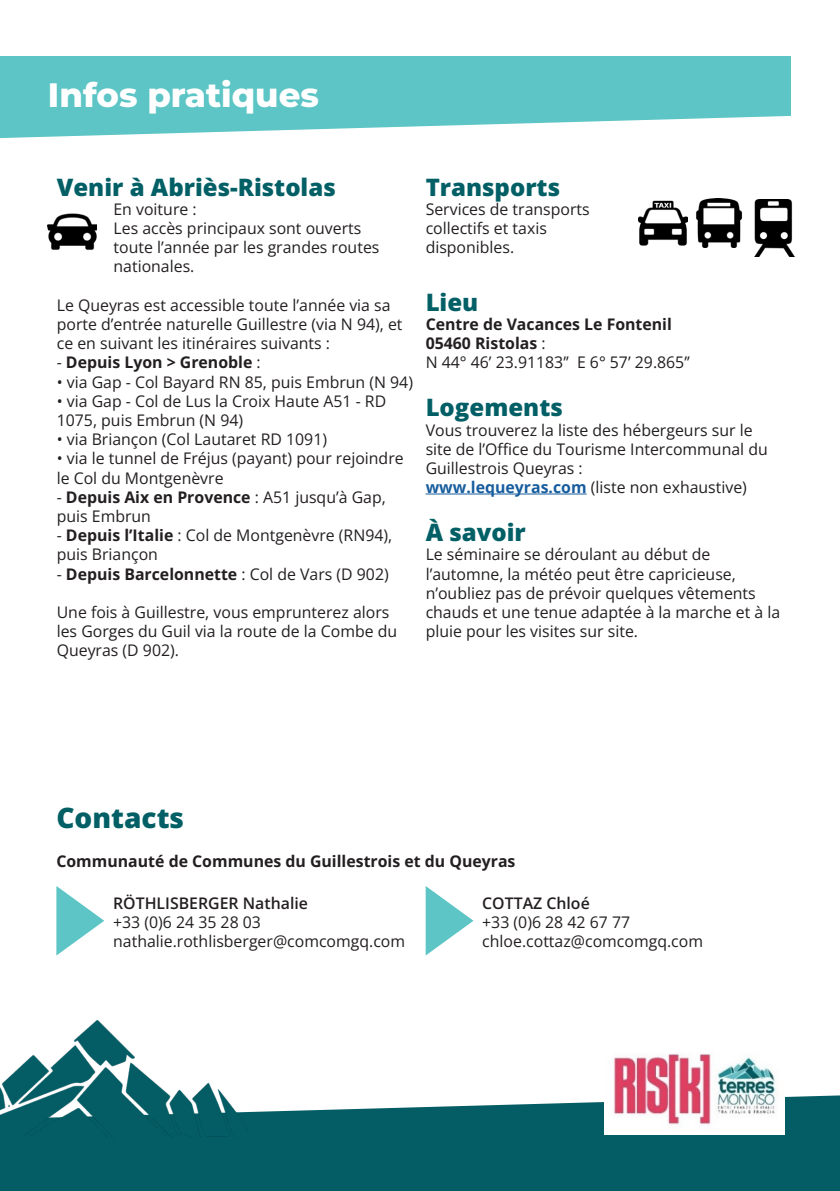
<style>
.page{position:relative;width:840px;height:1191px;background:#fff}
.page>*{position:absolute;margin:0;border:0;box-sizing:border-box;transform-origin:0 0}
.t1{font:800 33.8px "Montserrat";color:#fff}
.t2{font:800 28px "Open Sans";color:#025f65}
.t3{font:800 24px "Open Sans";color:#025f65}
.t4{font:16px/19.2px "Open Sans";color:#231f20}
.t5{font:700 16px "Open Sans";color:#231f20}
.t6{font:600 16px "Open Sans";color:#231f20}
.s1{font-weight:400}
.s2{font-weight:700}
.s3{font-weight:700;color:#175d9e}
</style>
<div class="page">
<svg style="left:0;top:1095px;width:839px;height:96px;background:#16686f"></svg>
<img style="left:0;top:1020px;width:248px;height:117px">
<div style="left:0;top:57px;width:790px;height:82px;background:#5dc5c5"></div>
<svg style="left:0;top:115px;width:791px;height:24px"></svg>
<img style="left:604px;top:1053px;width:180px;height:81px">
<svg style="left:56px;top:886px;width:48px;height:69px"></svg>
<svg style="left:425px;top:886px;width:48px;height:69px"></svg>
<hr style="left:425px;top:493px;width:161px;height:1px;background:#175d9e">
<img style="left:696px;top:199px;width:46px;height:48px">
<img style="left:638px;top:200px;width:49px;height:46px">
<img style="left:754px;top:200px;width:41px;height:57px">
<img style="left:48px;top:213px;width:49px;height:37px">
<p class="t1" style="left:48px;top:72px;width:272px">Infos pratiques</p>
<p class="t3" style="left:57px;top:170px;width:280px">Venir à Abriès-Ristolas</p>
<p class="t4" style="left:113px;top:199px;width:85px">En voiture :</p>
<p class="t4" style="left:113px;top:218px;width:267px">Les accès principaux sont ouverts toute l’année par les grandes routes nationales.</p>
<p class="t4" style="left:57px;top:295px;width:347px">Le Queyras est accessible toute l’année via sa porte d’entrée naturelle Guillestre (via N 94), et ce en suivant les itinéraires suivants :</p>
<p class="t5" style="left:57px;top:351px;width:205px"><span class="s1">-</span> Depuis Lyon &gt; Grenoble <span class="s1">:</span></p>
<p class="t4" style="left:57px;top:372px;width:357px">• via Gap - Col Bayard RN 85, puis Embrun (N 94)</p>
<p class="t4" style="left:57px;top:391px;width:331px">• via Gap - Col de Lus la Croix Haute A51 - RD<br>1075, puis Embrun (N 94)</p>
<p class="t4" style="left:57px;top:429px;width:272px">• via Briançon (Col Lautaret RD 1091)</p>
<p class="t4" style="left:57px;top:448px;width:348px">• via le tunnel de Fréjus (payant) pour rejoindre le Col du Montgenèvre</p>
<p class="t4" style="left:57px;top:487px;width:330px">- <span class="s2">Depuis Aix en Provence</span> : A51 jusqu’à Gap, puis Embrun</p>
<p class="t4" style="left:57px;top:525px;width:337px">- <span class="s2">Depuis l’Italie</span> : Col de Montgenèvre (RN94), puis Briançon</p>
<p class="t5" style="left:57px;top:563px;width:333px"><span class="s1">-</span> Depuis Barcelonnette <span class="s1">: Col de Vars (D 902)</span></p>
<p class="t4" style="left:57px;top:602px;width:342px">Une fois à Guillestre, vous emprunterez alors les Gorges du Guil via la route de la Combe du<br>Queyras (D 902).</p>
<p class="t3" style="left:425px;top:170px;width:136px">Transports</p>
<p class="t4" style="left:425px;top:199px;width:165px">Services de transports collectifs et taxis disponibles.</p>
<p class="t3" style="left:425px;top:285px;width:54px">Lieu</p>
<p class="t5" style="left:425px;top:313px;width:248px">Centre de Vacances Le Fontenil</p>
<p class="t5" style="left:425px;top:332px;width:121px">05460 Ristolas <span class="s1">:</span></p>
<p class="t4" style="left:425px;top:352px;width:265px">N 44° 46’ 23.91183’’ E 6° 57’ 29.865’’</p>
<p class="t3" style="left:425px;top:391px;width:138px">Logements</p>
<p class="t4" style="left:425px;top:420px;width:343px">Vous trouverez la liste des hébergeurs sur le site de l’Office du Tourisme Intercommunal du<br>Guillestrois Queyras :</p>
<p class="t4" style="left:425px;top:477px;width:322px"><span class="s3">www.lequeyras.com</span> (liste non exhaustive)</p>
<p class="t3" style="left:425px;top:516px;width:102px">À savoir</p>
<p class="t4" style="left:425px;top:544px;width:356px">Le séminaire se déroulant au début de l’automne, la météo peut être capricieuse, n’oubliez pas de prévoir quelques vêtements chauds et une tenue adaptée à la marche et à la pluie pour les visites sur site.</p>
<p class="t2" style="left:56px;top:798px;width:129px">Contacts</p>
<p class="t5" style="left:56px;top:849px;width:460px">Communauté de Communes du Guillestrois et du Queyras</p>
<p class="t6" style="left:113px;top:892px;width:196px">RÖTHLISBERGER Nathalie</p>
<p class="t4" style="left:113px;top:912px;width:149px">+33 (0)6 24 35 28 03</p>
<p class="t4" style="left:113px;top:931px;width:293px">nathalie.rothlisberger@comcomgq.com</p>
<p class="t6" style="left:482px;top:892px;width:109px">COTTAZ Chloé</p>
<p class="t4" style="left:482px;top:912px;width:149px">+33 (0)6 28 42 67 77</p>
<p class="t4" style="left:482px;top:931px;width:222px">chloe.cottaz@comcomgq.com</p>
</div>
